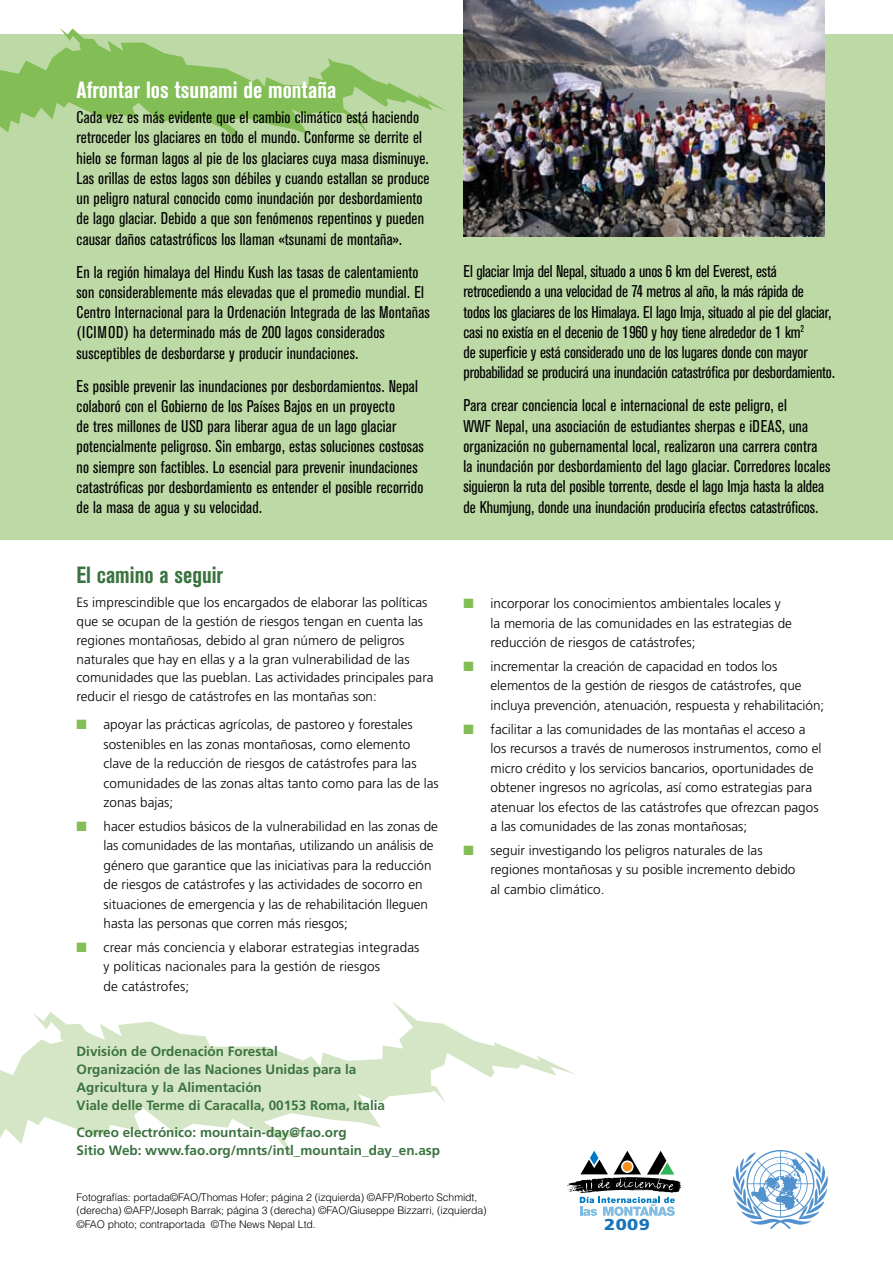
<style>
.page{position:relative;width:893px;height:1263px;background:#fff}
.page>*{position:absolute;margin:0;border:0;box-sizing:border-box;transform-origin:0 0}
.t1{font:700 23.25px "Akzidenz Grot Con BQ";color:#fff}
.t2{font:700 23.25px "Akzidenz Grot Con BQ";color:#3b7340}
.t3{font:16.8px/20.2px "Akzidenz Grot Con BQ";letter-spacing:.01em;color:#000}
.t4{font:16.8px/20.2px "Akzidenz Grot Con BQ";letter-spacing:-.01em;color:#000}
.t5{font:900 15.75px "Frutiger";color:#1774bb;scale:1.15 1}
.t6{font:300 13.5px/19.5px "Frutiger";color:#000}
.t7{font:700 13.5px/18px "Frutiger";color:#3b7340}
.t8{font:300 10.5px/13.5px "Helvetica";letter-spacing:-.01em;color:#000}
.s1{color:#82bd56}
</style>
<div class="page">
<div style="left:0;top:34px;width:893px;height:506px;background:#bdd9a5"></div>
<svg style="left:733px;top:1150px;width:95px;height:79px"></svg>
<svg style="left:0;top:28px;width:446px;height:115px"></svg>
<img style="left:463px;top:0;width:362px;height:236px">
<svg style="left:0;top:1002px;width:575px;height:156px"></svg>
<svg style="left:567px;top:1150px;width:114px;height:66px"></svg>
<h1 class="t1" style="left:77px;top:76px;width:261px">Afrontar los tsunami de montaña</h1>
<p class="t3" style="left:77px;top:107px;width:355px">Cada vez es más evidente que el cambio climático está haciendo retroceder los glaciares en todo el mundo. Conforme se derrite el hielo se forman lagos al pie de los glaciares cuya masa disminuye.<br>Las orillas de estos lagos son débiles y cuando estallan se produce un peligro natural conocido como inundación por desbordamiento de lago glaciar. Debido a que son fenómenos repentinos y pueden causar daños catastróficos los llaman «tsunami de montaña».</p>
<p class="t3" style="left:77px;top:262px;width:355px">En la región himalaya del Hindu Kush las tasas de calentamiento son considerablemente más elevadas que el promedio mundial. El Centro Internacional para la Ordenación Integrada de las Montañas (ICIMOD) ha determinado más de 200 lagos considerados susceptibles de desbordarse y producir inundaciones.</p>
<p class="t3" style="left:77px;top:376px;width:349px">Es posible prevenir las inundaciones por desbordamientos. Nepal colaboró con el Gobierno de los Países Bajos en un proyecto<br>de tres millones de USD para liberar agua de un lago glaciar potencialmente peligroso. Sin embargo, estas soluciones costosas no siempre son factibles. Lo esencial para prevenir inundaciones catastróficas por desbordamiento es entender el posible recorrido de la masa de agua y su velocidad.</p>
<h1 class="t2" style="left:77px;top:562px;width:148px">El camino a seguir</h1>
<p class="t6" style="left:77px;top:593px;width:359px;line-height:18.8px">Es imprescindible que los encargados de elaborar las políticas que se ocupan de la gestión de riesgos tengan en cuenta las regiones montañosas, debido al gran número de peligros naturales que hay en ellas y a la gran vulnerabilidad de las comunidades que las pueblan. Las actividades principales para reducir el riesgo de catástrofes en las montañas son:</p>
<p class="t6" style="left:104px;top:714px;width:337px;text-indent:-27px"><span class="s1">■</span> apoyar las prácticas agrícolas, de pastoreo y forestales sostenibles en las zonas montañosas, como elemento clave de la reducción de riesgos de catástrofes para las comunidades de las zonas altas tanto como para las de las zonas bajas;</p>
<p class="t6" style="left:104px;top:816px;width:336px;text-indent:-27px"><span class="s1">■</span> hacer estudios básicos de la vulnerabilidad en las zonas de las comunidades de las montañas, utilizando un análisis de género que garantice que las iniciativas para la reducción de riesgos de catástrofes y las actividades de socorro en situaciones de emergencia y las de rehabilitación lleguen hasta las personas que corren más riesgos;</p>
<p class="t6" style="left:104px;top:937px;width:317px;text-indent:-27px"><span class="s1">■</span> crear más conciencia y elaborar estrategias integradas y políticas nacionales para la gestión de riesgos<br>de catástrofes;</p>
<p class="t7" style="left:77px;top:1042px;width:310px">División de Ordenación Forestal<br>Organización de las Naciones Unidas para la Agricultura y la Alimentación<br>Viale delle Terme di Caracalla, 00153 Roma, Italia</p>
<p class="t7" style="left:77px;top:1123px;width:365px">Correo electrónico: mountain-day@fao.org<br>Sitio Web: www.fao.org/mnts/intl_mountain_day_en.asp</p>
<p class="t4" style="left:463px;top:261px;width:373px">El glaciar Imja del Nepal, situado a unos 6 km del Everest, está retrocediendo a una velocidad de 74 metros al año, la más rápida de<br>todos los glaciares de los Himalaya. El lago Imja, situado al pie del glaciar, casi no existía en el decenio de 1960 y hoy tiene alrededor de 1 km<sup>2<br></sup>de superficie y está considerado uno de los lugares donde con mayor probabilidad se producirá una inundación catastrófica por desbordamiento.</p>
<p class="t3" style="left:463px;top:396px;width:368px">Para crear conciencia local e internacional de este peligro, el<br>WWF Nepal, una asociación de estudiantes sherpas e iDEAS, una organización no gubernamental local, realizaron una carrera contra la inundación por desbordamiento del lago glaciar. Corredores locales siguieron la ruta del posible torrente, desde el lago Imja hasta la aldea de Khumjung, donde una inundación produciría efectos catastróficos.</p>
<p class="t6" style="left:490px;top:594px;width:303px;text-indent:-27px"><span class="s1">■</span> incorporar los conocimientos ambientales locales y la memoria de las comunidades en las estrategias de reducción de riesgos de catástrofes;</p>
<p class="t6" style="left:490px;top:656px;width:335px;text-indent:-27px"><span class="s1">■</span> incrementar la creación de capacidad en todos los elementos de la gestión de riesgos de catástrofes, que incluya prevención, atenuación, respuesta y rehabilitación;</p>
<p class="t6" style="left:490px;top:719px;width:333px;text-indent:-27px"><span class="s1">■</span> facilitar a las comunidades de las montañas el acceso a los recursos a través de numerosos instrumentos, como el micro crédito y los servicios bancarios, oportunidades de obtener ingresos no agrícolas, así como estrategias para atenuar los efectos de las catástrofes que ofrezcan pagos a las comunidades de las zonas montañosas;</p>
<p class="t6" style="left:490px;top:840px;width:306px;text-indent:-27px"><span class="s1">■</span> seguir investigando los peligros naturales de las regiones montañosas y su posible incremento debido al cambio climático.</p>
<p class="t8" style="left:77px;top:1190px;width:412px">Fotografías: portada©FAO/Thomas Hofer; página 2 (izquierda) ©AFP/Roberto Schmidt, (derecha) ©AFP/Joseph Barrak; página 3 (derecha) ©FAO/Giuseppe Bizzarri, (izquierda) ©FAO photo; contraportada ©The News Nepal Ltd.</p>
<p class="t5" style="left:604px;top:1215px;width:41px">2009</p>
</div>
